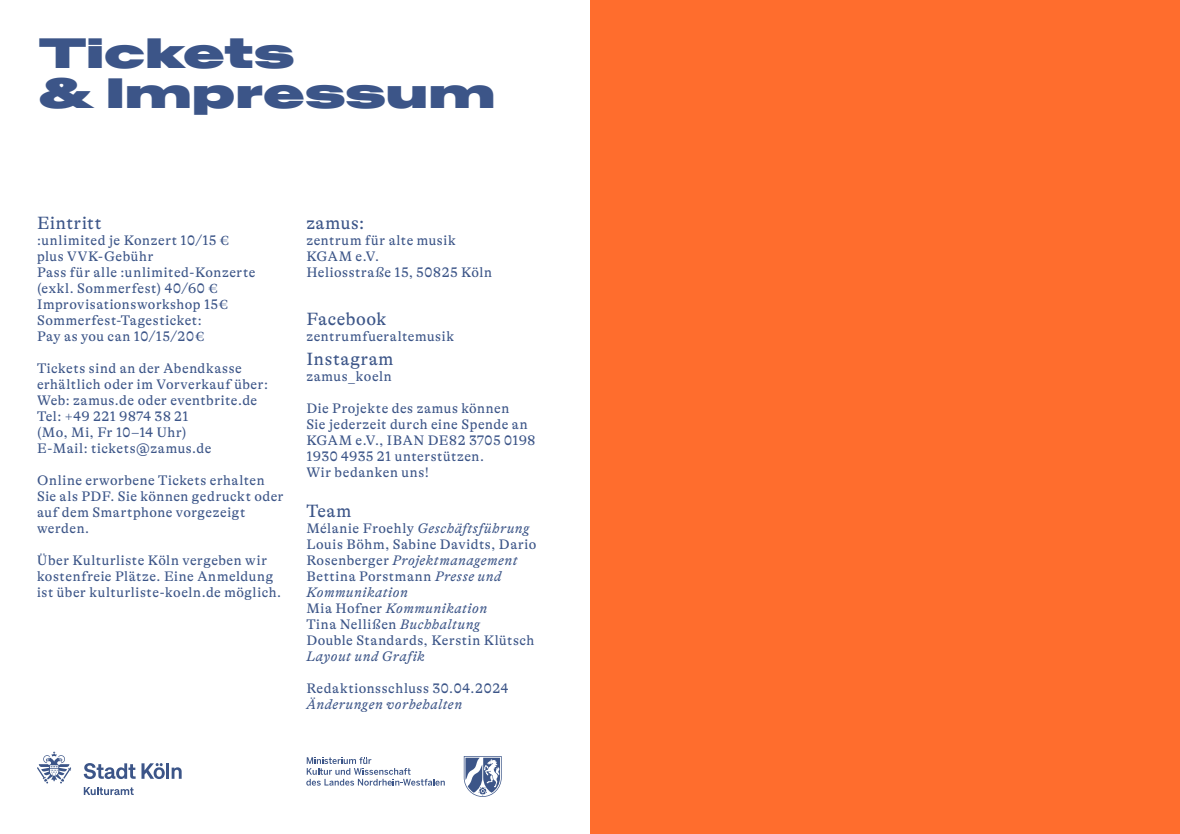
<style>
.page{position:relative;width:1180px;height:834px;background:#fff}
.page>*{position:absolute;margin:0;border:0;box-sizing:border-box;transform-origin:0 0}
.t1{font:42px/40px "Baikal VAR";color:#3c5588}
.t2{font:18px "GT Alpina";letter-spacing:.035em;color:#3c5588}
.t3{font:14px/16px "GT Alpina";letter-spacing:.04em;color:#3c5588}
.t4{font:italic 14px "GT Alpina";letter-spacing:.04em;color:#3c5588}
.s1{font-style:italic}
</style>
<div class="page">
<div style="left:590px;top:0;width:589px;height:833px;background:#ff6d2d"></div>
<svg style="left:463px;top:756px;width:38px;height:40px"></svg>
<svg style="left:306px;top:757px;width:139px;height:28px"></svg>
<svg style="left:84px;top:763px;width:81px;height:15px"></svg>
<hr style="left:166px;top:763px;width:3px;height:15px;background:#3c5588">
<svg style="left:172px;top:767px;width:10px;height:11px"></svg>
<svg style="left:37px;top:751px;width:34px;height:32px"></svg>
<svg style="left:84px;top:787px;width:50px;height:8px"></svg>
<h1 class="t1" style="left:39px;top:32px;width:458px">Tickets<br>&amp; Impressum</h1>
<p class="t2" style="left:37px;top:212px;width:66px">Eintritt</p>
<p class="t3" style="left:37px;top:232px;width:220px">:unlimited je Konzert 10/15 € plus VVK-Gebühr<br>Pass für alle :unlimited-Konzerte (exkl. Sommerfest) 40/60 €<br>Improvisationsworkshop 15€<br>Sommerfest-Tagesticket:<br>Pay as you can 10/15/20€</p>
<p class="t3" style="left:37px;top:360px;width:232px">Tickets sind an der Abendkasse erhältlich oder im Vorverkauf über:<br>Web: zamus.de oder eventbrite.de<br>Tel: +49 221 9874 38 21<br>(Mo, Mi, Fr 10–14 Uhr)<br>E-Mail: tickets@zamus.de</p>
<p class="t3" style="left:37px;top:472px;width:248px">Online erworbene Tickets erhalten<br>Sie als PDF. Sie können gedruckt oder auf dem Smartphone vorgezeigt werden.</p>
<p class="t3" style="left:37px;top:552px;width:245px">Über Kulturliste Köln vergeben wir kostenfreie Plätze. Eine Anmeldung ist über kulturliste-koeln.de möglich.</p>
<p class="t2" style="left:306px;top:212px;width:59px">zamus:</p>
<p class="t3" style="left:306px;top:232px;width:187px">zentrum für alte musik<br>KGAM e.V.<br>Heliosstraße 15, 50825 Köln</p>
<p class="t2" style="left:306px;top:308px;width:82px">Facebook</p>
<p class="t3" style="left:306px;top:328px;width:149px">zentrumfueraltemusik</p>
<p class="t2" style="left:306px;top:348px;width:89px">Instagram</p>
<p class="t3" style="left:306px;top:368px;width:87px">zamus_koeln</p>
<p class="t3" style="left:306px;top:400px;width:230px">Die Projekte des zamus können<br>Sie jederzeit durch eine Spende an<br>KGAM e.V., IBAN DE82 3705 0198<br>1930 4935 21 unterstützen.<br>Wir bedanken uns!</p>
<p class="t2" style="left:306px;top:500px;width:47px">Team</p>
<p class="t3" style="left:306px;top:520px;width:232px">Mélanie Froehly <span class="s1">Geschäftsführung<br></span>Louis Böhm, Sabine Davidts, Dario<br>Rosenberger <span class="s1">Projektmanagement<br></span>Bettina Porstmann <span class="s1">Presse und<br>Kommunikation<br></span>Mia Hofner <span class="s1">Kommunikation<br></span>Tina Nellißen <span class="s1">Buchhaltung<br></span>Double Standards, Kerstin Klütsch</p>
<p class="t4" style="left:306px;top:648px;width:120px">Layout und Grafik</p>
<p class="t3" style="left:306px;top:680px;width:204px">Redaktionsschluss 30.04.2024</p>
<p class="t4" style="left:306px;top:696px;width:157px">Änderungen vorbehalten</p>
</div>
